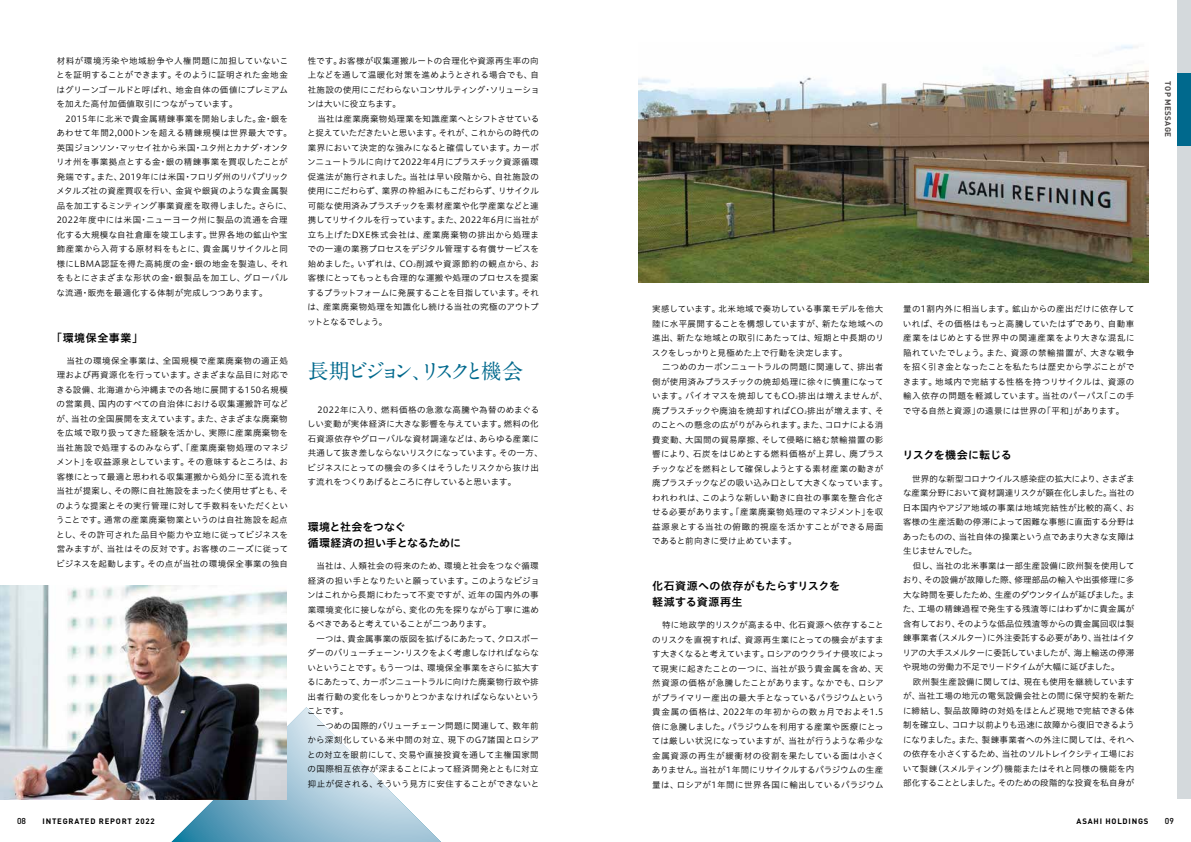
<style>
.page{position:relative;width:1191px;height:842px;background:#fff}
.page>*{position:absolute;margin:0;border:0;box-sizing:border-box;transform-origin:0 0}
.t1{font:700 21px "A1 Mincho Std";letter-spacing:-.225em;color:#00698d}
.t2{font:11px/16px "Hiragino UD Sans Std W6";letter-spacing:.015em;color:#000}
.t3{font:11px/16px "Hiragino UD Sans Std W6";letter-spacing:-.005em;color:#000}
.t4{font:11px "Hiragino UD Sans Std W6";letter-spacing:-.01em;color:#000}
.t5{font:8.5px/14.5px "Hiragino UD Sans Std W3";letter-spacing:.015em;color:#000}
.t6{font:500 8.5px "DIN Pro";color:#000}
.t7{font:700 8px "DIN Pro";letter-spacing:.04em;color:#4c4948}
.t8{font:700 7.8px "DIN Pro";letter-spacing:.1em;color:#000}
.s1{font-size:4.2px}
</style>
<div class="page">
<svg style="left:171px;top:707px;width:270px;height:135px"></svg>
<img style="left:0;top:585px;width:287px;height:214px">
<img style="left:638px;top:45px;width:510px;height:237px">
<div style="left:1176px;top:0;width:15px;height:799px;background:#d4d9dc"></div>
<div style="left:1176px;top:73px;width:15px;height:72px;background:#00698d"></div>
<p class="t5" style="left:56px;top:53px;width:237px">材料が環境汚染や地域紛争や人権問題に加担していないことを証明することができます。そのように証明された金地金はグリーンゴールドと呼ばれ、地金自体の価値にプレミアムを加えた高付加価値取引につながっています。<br>　2015年に北米で貴金属精錬事業を開始しました。金・銀をあわせて年間2,000トンを超える精錬規模は世界最大です。英国ジョンソン・マッセイ社から米国・ユタ州とカナダ・オンタリオ州を事業拠点とする金・銀の精錬事業を買収したことが発端です。また、2019年には米国・フロリダ州のリパブリックメタルズ社の資産買収を行い、金貨や銀貨のような貴金属製品を加工するミンティング事業資産を取得しました。さらに、<br>2022年度中には米国・ニューヨーク州に製品の流通を合理化する大規模な自社倉庫を竣工します。世界各地の鉱山や宝飾産業から入荷する原材料をもとに、貴金属リサイクルと同様にLBMA認証を得た高純度の金・銀の地金を製造し、それをもとにさまざまな形状の金・銀製品を加工し、グローバルな流通・販売を最適化する体制が完成しつつあります。</p>
<p class="t2" style="left:51px;top:329px;width:93px">「環境保全事業」</p>
<p class="t5" style="left:56px;top:353px;width:234px;text-align:justify">　当社の環境保全事業は、全国規模で産業廃棄物の適正処理および再資源化を行っています。さまざまな品目に対応できる設備、北海道から沖縄までの各地に展開する150名規模の営業員、国内のすべての自治体における収集運搬許可などが、当社の全国展開を支えています。また、さまざまな廃棄物を広域で取り扱ってきた経験を活かし、実際に産業廃棄物を当社施設で処理するのみならず、「産業廃棄物処理のマネジメント」を収益源泉としています。その意味するところは、お客様にとって最適と思われる収集運搬から処分に至る流れを当社が提案し、その際に自社施設をまったく使用せずとも、そのような提案とその実行管理に対して手数料をいただくということです。通常の産業廃棄物業というのは自社施設を起点とし、その許可された品目や能力や立地に従ってビジネスを営みますが、当社はその反対です。お客様のニーズに従ってビジネスを起動します。その点が当社の環境保全事業の独自</p>
<p class="t5" style="left:307px;top:53px;width:234px">性です。お客様が収集運搬ルートの合理化や資源再生率の向上などを通して温暖化対策を進めようとされる場合でも、自社施設の使用にこだわらないコンサルティング・ソリューションは大いに役立ちます。<br>　当社は産業廃棄物処理業を知識産業へとシフトさせていると捉えていただきたいと思います。それが、これからの時代の業界において決定的な強みになると確信しています。カーボンニュートラルに向けて2022年4月にプラスチック資源循環促進法が施行されました。当社は早い段階から、自社施設の使用にこだわらず、業界の枠組みにもこだわらず、リサイクル可能な使用済みプラスチックを素材産業や化学産業などと連携してリサイクルを行っています。また、2022年6月に当社が立ち上げたDXE株式会社は、産業廃棄物の排出から処理までの一連の業務プロセスをデジタル管理する有償サービスを始めました。いずれは、CO<span class="s1">2</span>削減や資源節約の観点から、お客様にとってもっとも合理的な運搬や処理のプロセスを提案するプラットフォームに発展することを目指しています。それは、産業廃棄物処理を知識化し続ける当社の究極のアウトプットとなるでしょう。</p>
<h1 class="t1" style="left:308px;top:354px;width:217px">長期ビジョン、リスクと機会</h1>
<p class="t5" style="left:307px;top:403px;width:237px;text-indent:10px">2022年に入り、燃料価格の急激な高騰や為替のめまぐるしい変動が実体経済に大きな影響を与えています。燃料の化石資源依存やグローバルな資材調達などは、あらゆる産業に共通して抜き差しならないリスクになっています。その一方、ビジネスにとっての機会の多くはそうしたリスクから抜け出す流れをつくりあげるところに存していると思います。</p>
<p class="t3" style="left:308px;top:518px;width:155px">環境と社会をつなぐ<br>循環経済の担い手となるために</p>
<p class="t5" style="left:307px;top:558px;width:234px">　当社は、人類社会の将来のため、環境と社会をつなぐ循環経済の担い手となりたいと願っています。このようなビジョンはこれから長期にわたって不変ですが、近年の国内外の事業環境変化に接しながら、変化の先を探りながら丁寧に進めるべきであると考えていることが二つあります。<br>　一つは、貴金属事業の版図を拡げるにあたって、クロスボーダーのバリューチェーン・リスクをよく考慮しなければならないということです。もう一つは、環境保全事業をさらに拡大するにあたって、カーボンニュートラルに向けた廃棄物行政や排出者行動の変化をしっかりとつかまなければならないということです。<br>　一つめの国際的バリューチェーン問題に関連して、数年前から深刻化している米中間の対立、現下のG7諸国とロシアとの対立を眼前にして、交易や直接投資を通して主権国家間の国際相互依存が深まることによって経済開発とともに対立抑止が促される、そういう見方に安住することができないと</p>
<p class="t7" style="left:1174px;top:81px;width:57px;rotate:90deg">TOP MESSAGE</p>
<p class="t5" style="left:652px;top:301px;width:237px">実感しています。北米地域で奏功している事業モデルを他大陸に水平展開することを構想していますが、新たな地域への進出、新たな地域との取引にあたっては、短期と中長期のリスクをしっかりと見極めた上で行動を決定します。<br>　二つめのカーボンニュートラルの問題に関連して、排出者側が使用済みプラスチックの焼却処理に徐々に慎重になっています。バイオマスを焼却してもCO<span class="s1">2</span>排出は増えませんが、廃プラスチックや廃油を焼却すればCO<span class="s1">2</span>排出が増えます、そのことへの懸念の広がりがみられます。また、コロナによる消費変動、大国間の貿易摩擦、そして侵略に絡む禁輸措置の影響により、石炭をはじめとする燃料価格が上昇し、廃プラスチックなどを燃料として確保しようとする素材産業の動きが廃プラスチックなどの吸い込み口として大きくなっています。われわれは、このような新しい動きに自社の事業を整合化させる必要があります。「産業廃棄物処理のマネジメント」を収益源泉とする当社の俯瞰的視座を活かすことができる局面であると前向きに受け止めています。</p>
<p class="t2" style="left:652px;top:577px;width:189px">化石資源への依存がもたらすリスクを軽減する資源再生</p>
<p class="t5" style="left:652px;top:617px;width:234px;text-align:justify">　特に地政学的リスクが高まる中、化石資源へ依存することのリスクを直視すれば、資源再生業にとっての機会がますます大きくなると考えています。ロシアのウクライナ侵攻によって現実に起きたことの一つに、当社が扱う貴金属を含め、天然資源の価格が急騰したことがあります。なかでも、ロシアがプライマリー産出の最大手となっているパラジウムという貴金属の価格は、2022年の年初からの数ヵ月でおよそ1.5倍に急騰しました。パラジウムを利用する産業や医療にとっては厳しい状況になっていますが、当社が行うような希少な金属資源の再生が緩衝材の役割を果たしている面は小さくありません。当社が1年間にリサイクルするパラジウムの生産量は、ロシアが1年間に世界各国に輸出しているパラジウム</p>
<p class="t5" style="left:902px;top:301px;width:233px;text-align:justify">量の1割内外に相当します。鉱山からの産出だけに依存していれば、その価格はもっと高騰していたはずであり、自動車産業をはじめとする世界中の関連産業をより大きな混乱に陥れていたでしょう。また、資源の禁輸措置が、大きな戦争を招く引き金となったことを私たちは歴史から学ぶことができます。地域内で完結する性格を持つリサイクルは、資源の輸入依存の問題を軽減しています。当社のパーパス「この手で守る自然と資源」の遠景には世界の「平和」があります。</p>
<p class="t4" style="left:902px;top:447px;width:111px">リスクを機会に転じる</p>
<p class="t5" style="left:902px;top:471px;width:234px">　世界的な新型コロナウイルス感染症の拡大により、さまざまな産業分野において資材調達リスクが顕在化しました。当社の日本国内やアジア地域の事業は地域完結性が比較的高く、お客様の生産活動の停滞によって困難な事態に直面する分野はあったものの、当社自体の操業という点であまり大きな支障は生じませんでした。<br>　但し、当社の北米事業は一部生産設備に欧州製を使用しており、その設備が故障した際、修理部品の輸入や出張修理に多大な時間を要したため、生産のダウンタイムが延びました。また、工場の精錬過程で発生する残渣等にはわずかに貴金属が含有しており、そのような低品位残渣等からの貴金属回収は製錬事業者（スメルター）に外注委託する必要があり、当社はイタリアの大手スメルターに委託していましたが、海上輸送の停滞や現地の労働力不足でリードタイムが大幅に延びました。<br>　欧州製生産設備に関しては、現在も使用を継続していますが、当社工場の地元の電気設備会社との間に保守契約を新たに締結し、製品故障時の対処をほとんど現地で完結できる体制を確立し、コロナ以前よりも迅速に故障から復旧できるようになりました。また、製錬事業者への外注に関しては、それへの依存を小さくするため、当社のソルトレイクシティ工場において製錬（スメルティング）機能またはそれと同様の機能を内部化することとしました。そのための段階的な投資を私自身が</p>
<p class="t6" style="left:17px;top:814px;width:11px">08</p>
<p class="t8" style="left:43px;top:814px;width:114px">INTEGRATED REPORT 2022</p>
<p class="t8" style="left:1076px;top:814px;width:73px">ASAHI HOLDINGS</p>
<p class="t6" style="left:1164px;top:814px;width:11px">09</p>
</div>
